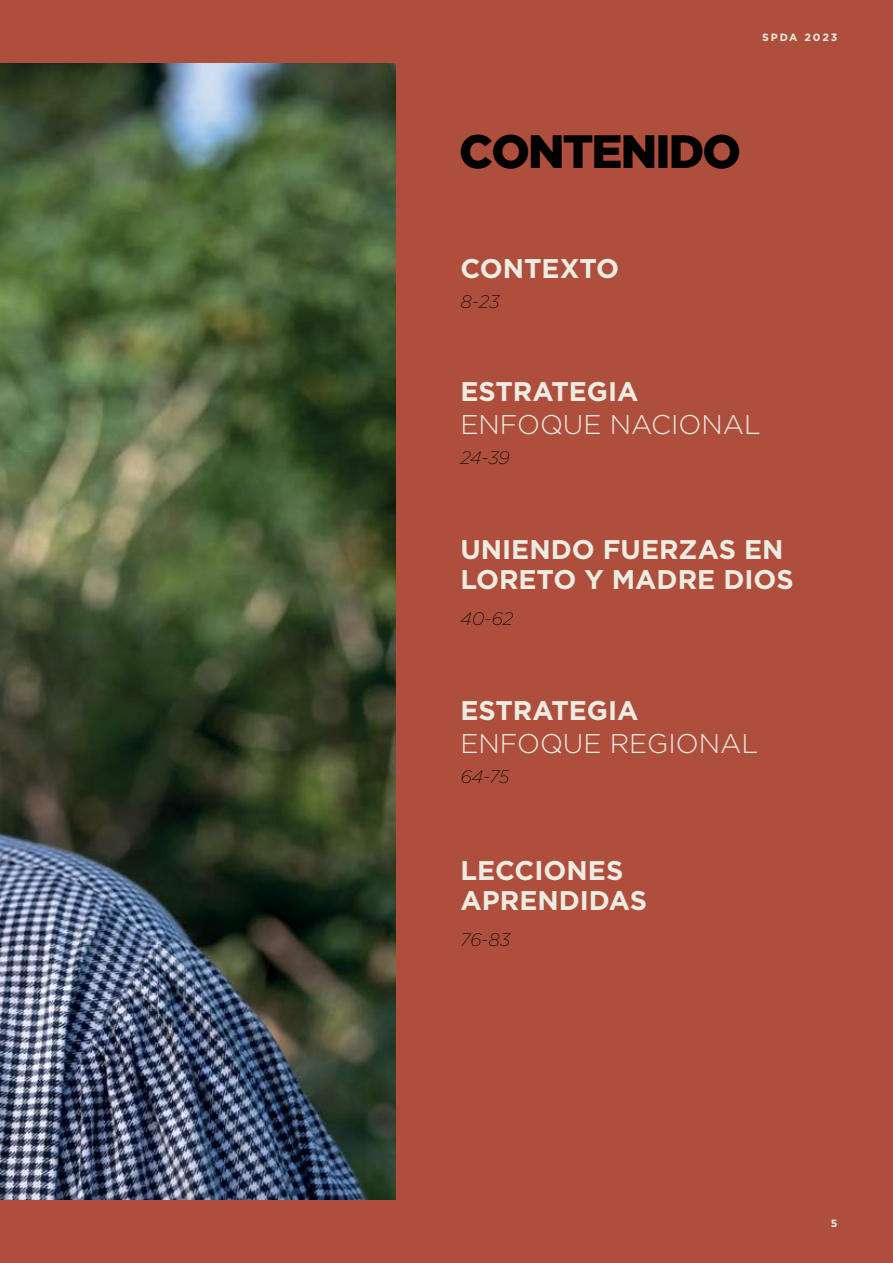
<style>
.page{position:relative;width:893px;height:1263px;background:#ae4f3d}
.page>*{position:absolute;margin:0;border:0;box-sizing:border-box;transform-origin:0 0}
.t1{font:900 46.5px "Gotham";letter-spacing:-.04em;color:#000}
.t2{font:700 27px/30px "Gotham";color:#ecece2}
.t3{font:300 27px "Gotham";color:#ecece2}
.t4{font:italic 200 18px "Gotham";color:#000}
.t5{font:700 10.5px "Gotham";letter-spacing:.18em;color:#ecece2}
</style>
<div class="page">
<img style="left:0;top:64px;width:395px;height:1135px">
<p class="t5" style="left:762px;top:30px;width:77px">SPDA 2023</p>
<h1 class="t1" style="left:459px;top:125px;width:283px">CONTENIDO</h1>
<p class="t2" style="left:460px;top:253px;width:160px">CONTEXTO</p>
<p class="t4" style="left:460px;top:292px;width:40px">8-23</p>
<p class="t2" style="left:460px;top:377px;width:180px">ESTRATEGIA</p>
<p class="t3" style="left:460px;top:410px;width:302px">ENFOQUE NACIONAL</p>
<p class="t4" style="left:460px;top:448px;width:51px">24-39</p>
<p class="t2" style="left:460px;top:534px;width:335px">UNIENDO FUERZAS EN<br>LORETO Y MADRE DIOS</p>
<p class="t4" style="left:460px;top:609px;width:54px">40-62</p>
<p class="t2" style="left:460px;top:695px;width:180px">ESTRATEGIA</p>
<p class="t3" style="left:460px;top:728px;width:299px">ENFOQUE REGIONAL</p>
<p class="t4" style="left:460px;top:766px;width:50px">64-75</p>
<p class="t2" style="left:460px;top:855px;width:188px">LECCIONES<br>APRENDIDAS</p>
<p class="t4" style="left:460px;top:929px;width:51px">76-83</p>
<p class="t5" style="left:831px;top:1216px;width:8px">5</p>
</div>
